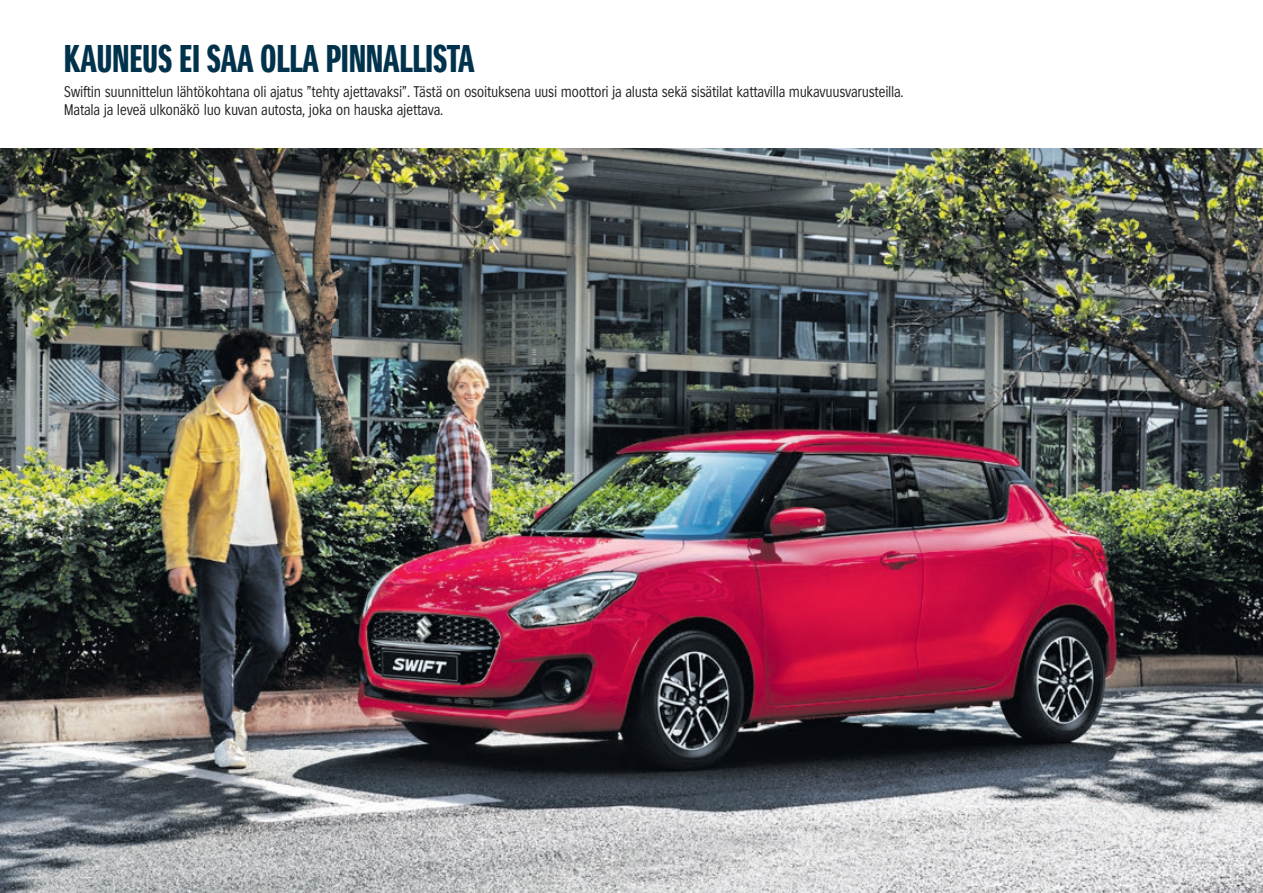
<style>
.page{position:relative;width:1263px;height:893px;background:#fff}
.page>*{position:absolute;margin:0;border:0;box-sizing:border-box;transform-origin:0 0}
.t1{font:37.5px "Suzuki Headline";letter-spacing:-.01em;color:#00324c;scale:.9 1}
.t2{font:15px/18px "Suzuki";letter-spacing:-.025em;color:#231f20;scale:.9 1}
.t3{font:12px "Suzuki";color:#fff}
</style>
<div class="page">
<img style="left:1px;top:149px;width:1262px;height:744px">
<img style="left:0;top:149px;width:1px;height:744px">
<h1 class="t1" style="left:64px;top:38px;width:458px">KAUNEUS EI SAA OLLA PINNALLISTA</h1>
<p class="t2" style="left:64px;top:83px;width:935px">Swiftin suunnittelun lähtökohtana oli ajatus ”tehty ajettavaksi”. Tästä on osoituksena uusi moottori ja alusta sekä sisätilat kattavilla mukavuusvarusteilla.<br>Matala ja leveä ulkonäkö luo kuvan autosta, joka on hauska ajettava.</p>
<p class="t3" style="left:1238px;top:862px;width:8px">3</p>
</div>
